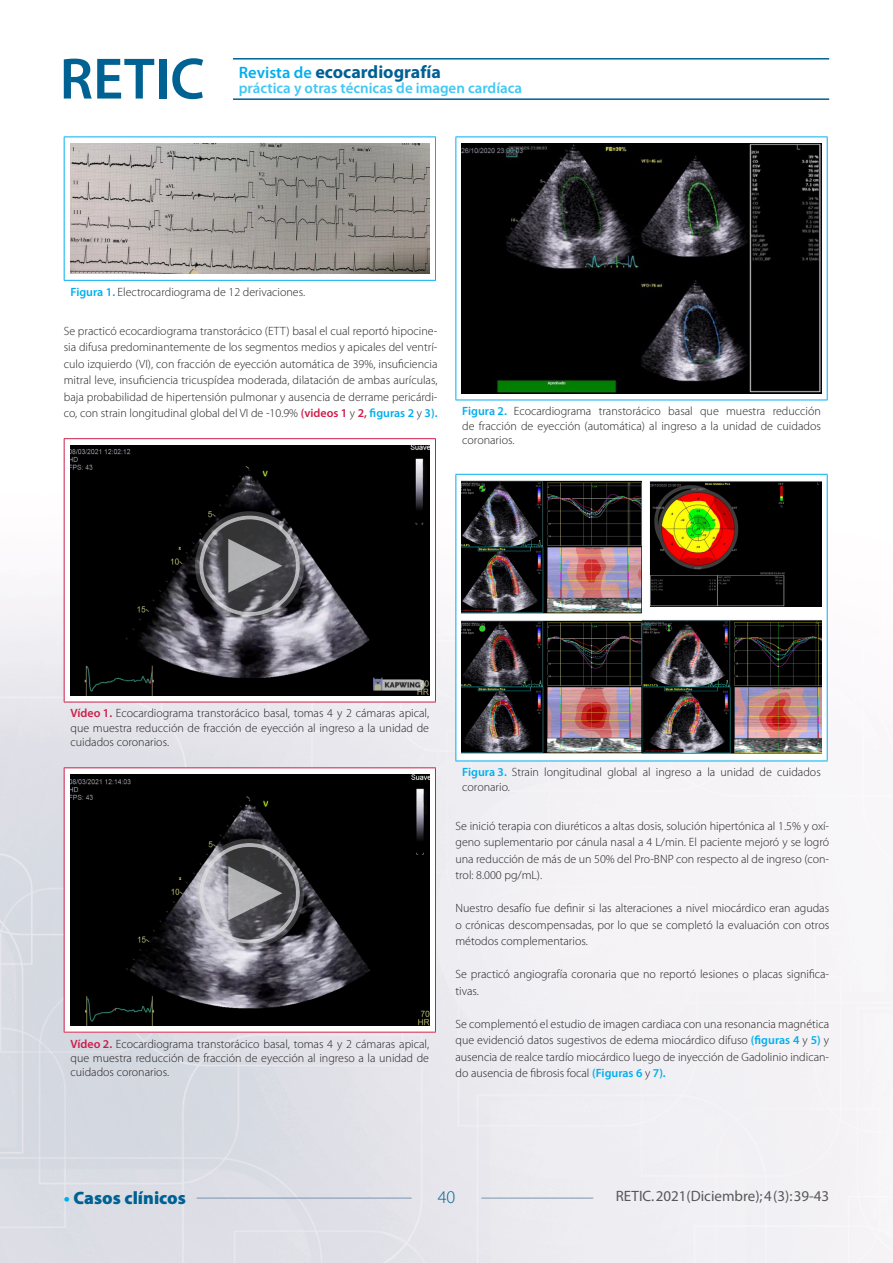
<style>
.page{position:relative;width:893px;height:1263px;background:#fff}
.page>*{position:absolute;margin:0;border:0;box-sizing:border-box;transform-origin:0 0}
.t1{font:700 18px "Myriad Pro";color:#006193}
.t2{font:900 18px "Myriad Pro";color:#006193}
.t3{font:300 18px "Myriad Pro";color:#006193}
.t4{font:600 15px "Myriad Pro";color:#40c7f4}
.t5{font:15px "Myriad Pro";color:#57585a}
._01_Texto_comun{font:300 12px/16.5px "Myriad Pro";color:#231f20;text-align:justify}
.Pies_video{font:300 12px/14.4px "Myriad Pro";color:#231f20;text-align:justify}
.s1{font-weight:600;font-size:16.5px;color:#00aeef}
.s2{font-weight:600;color:#00aeef}
.s3{font-weight:600;color:#ce1d49}
.s4{font-weight:700;color:#00aeef}
.s5{font-style:inherit}
</style>
<div class="page">
<img style="left:0;top:58px;width:893px;height:1205px">
<hr style="left:233px;top:58px;width:596px;height:2px;background:#006193">
<hr style="left:233px;top:98px;width:596px;height:2px;background:#006193">
<svg style="left:64px;top:59px;width:90px;height:40px"></svg>
<div style="left:159px;top:59px;width:7px;height:40px;background:#006193"></div>
<svg style="left:172px;top:58px;width:31px;height:41px"></svg>
<hr style="left:197px;top:1198px;width:215px;height:1px;background:#7a94b0">
<hr style="left:481px;top:1198px;width:112px;height:1px;background:#7a94b0">
<div style="left:64px;top:137px;width:371px;height:143px;background:#fff"></div>
<hr style="left:64px;top:137px;width:372px;height:1px;background:#00aeef">
<hr style="left:64px;top:137px;width:1px;height:143px;background:#00aeef">
<hr style="left:435px;top:137px;width:1px;height:143px;background:#00aeef">
<hr style="left:64px;top:280px;width:372px;height:1px;background:#00aeef">
<img style="left:70px;top:143px;width:359px;height:131px">
<div style="left:64px;top:439px;width:371px;height:263px;background:#fff"></div>
<hr style="left:64px;top:438px;width:372px;height:1px;background:#ce1d49">
<hr style="left:64px;top:439px;width:1px;height:263px;background:#ce1d49">
<hr style="left:435px;top:439px;width:1px;height:263px;background:#ce1d49">
<hr style="left:64px;top:702px;width:372px;height:1px;background:#ce1d49">
<img style="left:70px;top:445px;width:359px;height:250px">
<div style="left:64px;top:768px;width:371px;height:264px;background:#fff"></div>
<hr style="left:64px;top:767px;width:372px;height:1px;background:#ce1d49">
<hr style="left:64px;top:768px;width:1px;height:264px;background:#ce1d49">
<hr style="left:435px;top:768px;width:1px;height:264px;background:#ce1d49">
<hr style="left:64px;top:1032px;width:372px;height:1px;background:#ce1d49">
<img style="left:70px;top:774px;width:359px;height:252px">
<div style="left:456px;top:137px;width:371px;height:263px;background:#fff"></div>
<hr style="left:455px;top:137px;width:373px;height:1px;background:#00aeef">
<hr style="left:455px;top:137px;width:1px;height:263px;background:#00aeef">
<hr style="left:827px;top:137px;width:1px;height:263px;background:#00aeef">
<hr style="left:455px;top:400px;width:373px;height:1px;background:#00aeef">
<img style="left:462px;top:143px;width:359px;height:250px">
<div style="left:456px;top:474px;width:371px;height:287px;background:#fff"></div>
<hr style="left:455px;top:474px;width:373px;height:1px;background:#00aeef">
<hr style="left:455px;top:475px;width:1px;height:285px;background:#00aeef">
<hr style="left:827px;top:475px;width:1px;height:285px;background:#00aeef">
<hr style="left:455px;top:760px;width:373px;height:1px;background:#00aeef">
<img style="left:462px;top:481px;width:359px;height:273px">
<svg style="left:195px;top:511px;width:109px;height:109px;background:#59585c"></svg>
<svg style="left:195px;top:839px;width:109px;height:109px;background:#717176"></svg>
<h1 class="t1" style="left:239px;top:60px;width:204px"><span class="s1">Revista de</span> ecocardiografía</h1>
<p class="t4" style="left:239px;top:78px;width:285px">práctica y otras técnicas de imagen cardíaca</p>
<p class="_01_Texto_comun" style="left:71px;top:284px;width:236px"><span class="s2">Figura 1.</span> Electrocardiograma de 12 derivaciones.</p>
<p class="_01_Texto_comun" style="left:64px;top:322px;width:375px">Se practicó ecocardiograma transtorácico (ETT) basal el cual reportó hipocine&shy;sia difusa predominantemente de los segmentos medios y apicales del ventrí&shy;culo izquierdo (VI), con fracción de eyección automática de 39%, insuficiencia mitral leve, insuficiencia tricuspídea moderada, dilatación de ambas aurículas, baja probabilidad de hipertensión pulmonar y ausencia de derrame pericárdi&shy;co, con strain longitudinal global del VI de -10.9% <span class="s3">(videos 1</span> y <span class="s3">2,</span> <span class="s2">figuras 2</span> y <span class="s2">3).</span></p>
<p class="_01_Texto_comun" style="left:462px;top:404px;width:360px;line-height:14.4px"><span class="s2">Figura 2.</span> Ecocardiograma transtorácico basal que muestra reducción de fracción de eyección (automática) al ingreso a la unidad de cuidados coronarios.</p>
<p class="Pies_video" style="left:71px;top:706px;width:360px"><span class="s3">Vídeo 1.</span> Ecocardiograma transtorácico basal, tomas 4 y 2 cámaras apical, que muestra reducción de fracción de eyección al ingreso a la unidad de cuidados coronarios.</p>
<p class="Pies_video" style="left:71px;top:1036px;width:360px"><span class="s3">Vídeo 2.</span> Ecocardiograma transtorácico basal, tomas 4 y 2 cámaras apical, que muestra reducción de fracción de eyección al ingreso a la unidad de cuidados coronarios.</p>
<p class="_01_Texto_comun" style="left:462px;top:765px;width:360px;line-height:14.4px"><span class="s2">Figura 3.</span> Strain longitudinal global al ingreso a la unidad de cuidados coronario.</p>
<p class="_01_Texto_comun" style="left:455px;top:817px;width:375px">Se inició terapia con diuréticos a altas dosis, solución hipertónica al 1.5% y oxí&shy;geno suplementario por cánula nasal a 4 L/min. El paciente mejoró y se logró una reducción de más de un 50% del Pro-BNP con respecto al de ingreso (con&shy;trol: 8.000 pg/mL).</p>
<p class="_01_Texto_comun" style="left:455px;top:900px;width:375px">Nuestro desafío fue definir si las alteraciones a nivel miocárdico eran agudas o crónicas descompensadas, por lo que se completó la evaluación con otros métodos complementarios.</p>
<p class="_01_Texto_comun" style="left:455px;top:966px;width:375px">Se practicó angiografía coronaria que no reportó lesiones o placas significa&shy;tivas.</p>
<p class="_01_Texto_comun" style="left:455px;top:1015px;width:375px">Se complementó el estudio de imagen cardiaca con una resonancia magnética que evidenció datos sugestivos de edema miocárdico difuso <span class="s2">(figuras 4</span> y <span class="s2">5)</span> y ausencia de realce tardío miocárdico luego de inyección de Gadolinio indican&shy;do ausencia de fibrosis focal <span class="s2">(Figuras 6</span> y <span class="s2">7).</span></p>
<h1 class="t2" style="left:64px;top:1188px;width:124px"><span class="s4">•</span> <span class="s5">C</span>asos clínicos</h1>
<h1 class="t3" style="left:438px;top:1187px;width:19px">40</h1>
<p class="t5" style="left:616px;top:1187px;width:215px">RETIC. 2021(Diciembre); 4 (3): 39-43</p>
</div>
